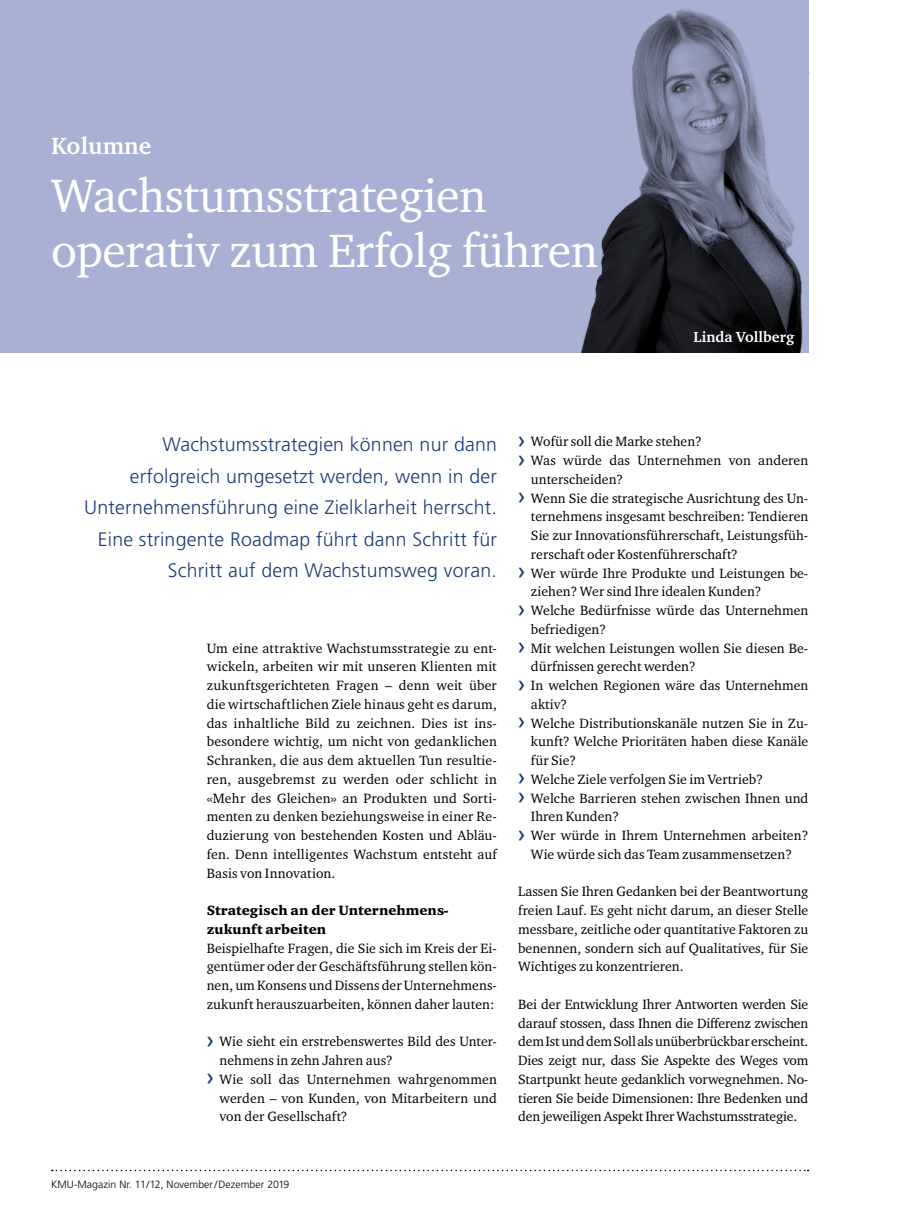
<style>
.page{position:relative;width:902px;height:1212px;background:#fff}
.page>*{position:absolute;margin:0;border:0;box-sizing:border-box;transform-origin:0 0}
.t1{font:48px/55.5px "Charter ITC Std";letter-spacing:-.01em;color:#fff}
.t2{font:700 24px "Charter ITC Std";letter-spacing:.005em;color:#fff}
.t3{font:300 19.5px/31.5px "Frutiger LT Std";letter-spacing:.01em;color:#1b3d79;text-align:right}
.t4{font:700 15px "Charter ITC Std";letter-spacing:.005em;color:#fff}
.t5{font:13.8px/18.8px "Charter ITC Std";letter-spacing:.005em;color:#000;text-align:justify}
.t6{font:900 13.8px/18.8px "Charter ITC Std";letter-spacing:.005em;color:#000}
.t7{font:300 10.5px "Frutiger LT Std";letter-spacing:.005em;color:#000}
.s1{font-family:"Frutiger LT Std";font-size:24px;color:#1b3d79}
</style>
<div class="page">
<svg style="left:52px;top:1170px;width:756px;height:1px"></svg>
<div style="left:0;top:0;width:808px;height:353px;background:#a8b1d4"></div>
<img style="left:580px;top:8px;width:223px;height:345px">
<h2 class="t2" style="left:51px;top:131px;width:102px">Kolumne</h2>
<h1 class="t1" style="left:51px;top:167px;width:548px">Wachstumsstrategien operativ zum Erfolg führen</h1>
<p class="t4" style="left:693px;top:328px;width:102px">Linda Vollberg</p>
<h3 class="t3" style="left:84px;top:429px;width:414px">Wachstumsstrategien können nur dann erfolgreich umgesetzt werden, wenn in der Unternehmensführung eine Zielklarheit herrscht.<br>Eine stringente Roadmap führt dann Schritt für Schritt auf dem Wachstumsweg voran.</h3>
<p class="t5" style="left:207px;top:638px;width:291px">Um eine attraktive Wachstumsstrategie zu ent&shy;wickeln, arbeiten wir mit unseren Klienten mit zukunftsgerichteten Fragen – denn weit über die wirtschaftlichen Ziele hinaus geht es darum, das inhaltliche Bild zu zeichnen. Dies ist ins&shy;besondere wichtig, um nicht von gedanklichen Schranken, die aus dem aktuellen Tun resultie&shy;ren, ausgebremst zu werden oder schlicht in «Mehr des Gleichen» an Produkten und Sorti&shy;menten zu denken beziehungsweise in einer Re&shy;duzierung von bestehenden Kosten und Abläu&shy;fen. Denn intelligentes Wachstum entsteht auf Basis von Innovation.</p>
<p class="t6" style="left:207px;top:901px;width:243px">Strategisch an der Unternehmens&shy;zukunft arbeiten</p>
<p class="t5" style="left:207px;top:938px;width:291px">Beispielhafte Fragen, die Sie sich im Kreis der Ei&shy;gentümer oder der Geschäftsführung stellen kön&shy;nen, um Konsens und Dissens der Unternehmens&shy;zukunft herauszuarbeiten, können daher lauten:</p>
<p class="t5" style="left:207px;top:1032px;width:291px"><span class="s1">›</span> Wie sieht ein erstrebenswertes Bild des Unter-</p>
<p class="t5" style="left:219px;top:1051px;width:175px">nehmens in zehn Jahren aus?</p>
<p class="t5" style="left:207px;top:1069px;width:291px"><span class="s1">›</span> Wie soll das Unternehmen wahrgenommen</p>
<p class="t5" style="left:219px;top:1088px;width:279px">werden – von Kunden, von Mitarbeitern und</p>
<p class="t5" style="left:219px;top:1107px;width:130px">von der Gesellschaft?</p>
<p class="t5" style="left:518px;top:432px;width:185px"><span class="s1">›</span> Wofür soll die Marke stehen?</p>
<p class="t5" style="left:518px;top:451px;width:291px"><span class="s1">›</span> Was würde das Unternehmen von anderen</p>
<p class="t5" style="left:531px;top:469px;width:94px">unterscheiden?</p>
<p class="t5" style="left:518px;top:488px;width:291px"><span class="s1">›</span> Wenn Sie die strategische Ausrichtung des Un-</p>
<p class="t5" style="left:531px;top:507px;width:279px">ternehmens insgesamt beschreiben: Tendieren</p>
<p class="t5" style="left:531px;top:526px;width:279px">Sie zur Innovationsführerschaft, Leistungsfüh-</p>
<p class="t5" style="left:531px;top:544px;width:208px">rerschaft oder Kostenführerschaft?</p>
<p class="t5" style="left:518px;top:563px;width:291px"><span class="s1">›</span> Wer würde Ihre Produkte und Leistungen be-</p>
<p class="t5" style="left:531px;top:582px;width:232px">ziehen? Wer sind Ihre idealen Kunden?</p>
<p class="t5" style="left:518px;top:601px;width:291px"><span class="s1">›</span> Welche Bedürfnisse würde das Unternehmen</p>
<p class="t5" style="left:531px;top:619px;width:77px">befriedigen?</p>
<p class="t5" style="left:518px;top:638px;width:291px"><span class="s1">›</span> Mit welchen Leistungen wollen Sie diesen Be-</p>
<p class="t5" style="left:531px;top:657px;width:166px">dürfnissen gerecht werden?</p>
<p class="t5" style="left:518px;top:676px;width:291px"><span class="s1">›</span> In welchen Regionen wäre das Unternehmen</p>
<p class="t5" style="left:531px;top:694px;width:38px">aktiv?</p>
<p class="t5" style="left:518px;top:713px;width:291px"><span class="s1">›</span> Welche Distributionskanäle nutzen Sie in Zu-</p>
<p class="t5" style="left:531px;top:732px;width:279px">kunft? Welche Prioritäten haben diese Kanäle</p>
<p class="t5" style="left:531px;top:751px;width:47px">für Sie?</p>
<p class="t5" style="left:518px;top:769px;width:246px"><span class="s1">›</span> Welche Ziele verfolgen Sie im Vertrieb?</p>
<p class="t5" style="left:518px;top:788px;width:291px"><span class="s1">›</span> Welche Barrieren stehen zwischen Ihnen und</p>
<p class="t5" style="left:531px;top:807px;width:90px">Ihren Kunden?</p>
<p class="t5" style="left:518px;top:826px;width:291px"><span class="s1">›</span> Wer würde in Ihrem Unternehmen arbeiten?</p>
<p class="t5" style="left:531px;top:844px;width:262px">Wie würde sich das Team zusammensetzen?</p>
<p class="t5" style="left:518px;top:882px;width:292px">Lassen Sie Ihren Gedanken bei der Beantwortung freien Lauf. Es geht nicht darum, an dieser Stelle messbare, zeitliche oder quantitative Faktoren zu benennen, sondern sich auf Qualitatives, für Sie Wichtiges zu konzentrieren.</p>
<p class="t5" style="left:518px;top:995px;width:292px">Bei der Entwicklung Ihrer Antworten werden Sie darauf stossen, dass Ihnen die Differenz zwischen dem Ist und dem Soll als unüberbrückbar erscheint.<br>Dies zeigt nur, dass Sie Aspekte des Weges vom Startpunkt heute gedanklich vorwegnehmen. No&shy;tieren Sie beide Dimensionen: Ihre Bedenken und den jeweiligen Aspekt Ihrer Wachstumsstrategie.</p>
<p class="t7" style="left:51px;top:1178px;width:240px">KMU-Magazin Nr. 11/12, November /Dezember 2019</p>
</div>
